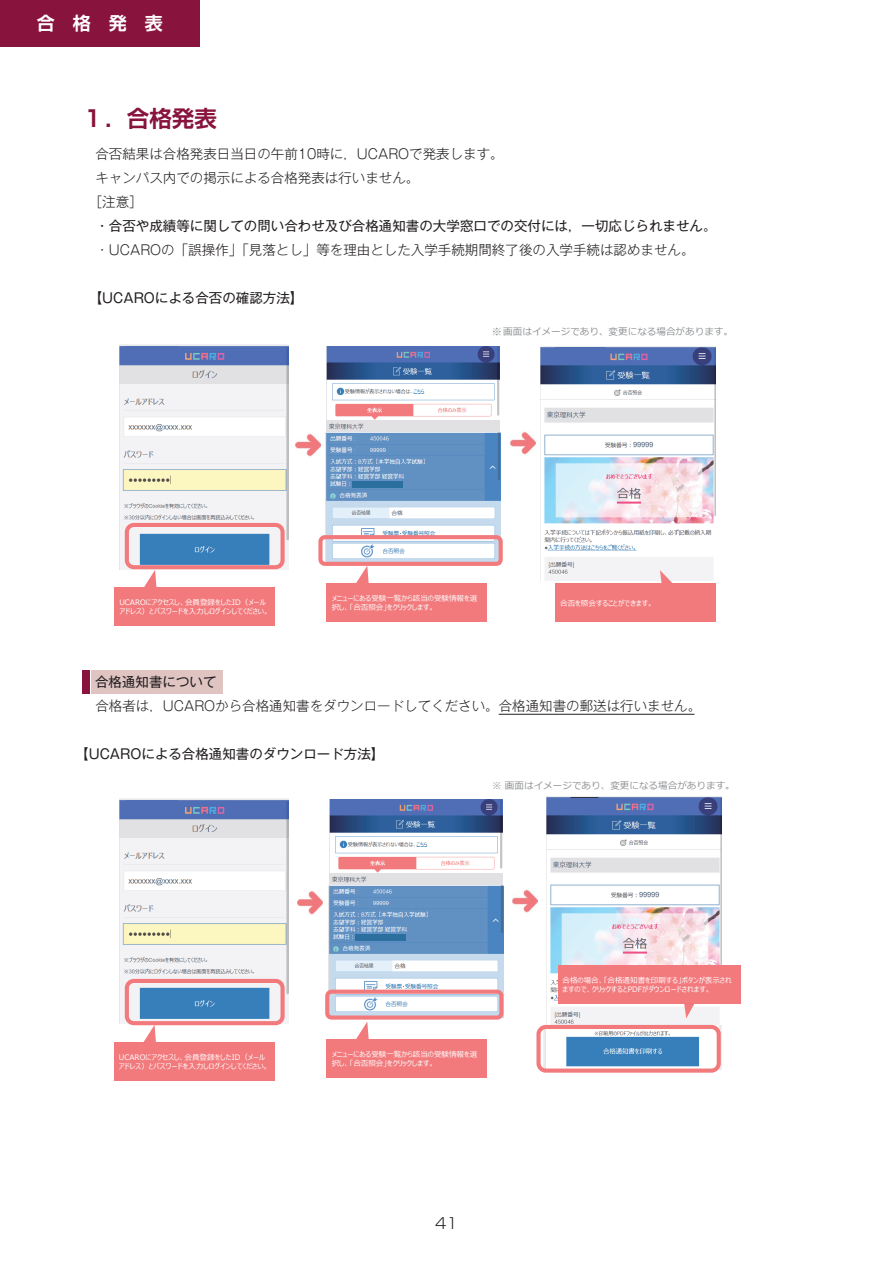
<style>
.page{position:relative;width:893px;height:1263px;background:#fff}
.page>*{position:absolute;margin:0;border:0;box-sizing:border-box;transform-origin:0 0}
.t1{font:700 22.5px "Shin Go Pr 6 N De";color:#88133d}
.t2{font:700 18px "Shin Go Pr 6 N De";letter-spacing:1em;color:#fff}
.t3{font:300 15px "Shin Go Pr 6 N";color:#231f20}
.t4{font:300 13.5px "Gothic MB101 Pr 6 N";color:#231f20}
.t5{font:13.5px "Gothic MB101 Pr 6 N";color:#231f20}
.t6{font:9.6px "Meiryo";color:#8e9093}
.t7{font:7.5px/9px "Meiryo UI";color:#fff}
.s1{font-family:"MS Mincho"}
</style>
<div class="page">
<div style="left:0;top:0;width:200px;height:47px;background:#88133d"></div>
<hr style="left:499px;top:714px;width:195px;height:1px;background:#231f20">
<img style="left:326px;top:347px;width:175px;height:214px">
<img style="left:330px;top:347px;width:50px;height:12px">
<div style="left:327px;top:583px;width:160px;height:38px;background:#f2797c"></div>
<svg style="left:356px;top:566px;width:13px;height:17px"></svg>
<img style="left:541px;top:346px;width:175px;height:234px">
<div style="left:318px;top:535px;width:185px;height:31px;border:4px solid #f2797c;border-radius:4px"></div>
<div style="left:555px;top:583px;width:161px;height:38px;background:#f2797c"></div>
<svg style="left:660px;top:570px;width:16px;height:13px"></svg>
<img style="left:555px;top:348px;width:51px;height:12px">
<img style="left:120px;top:345px;width:169px;height:225px">
<img style="left:127px;top:347px;width:50px;height:12px">
<div style="left:115px;top:587px;width:160px;height:39px;background:#f2797c"></div>
<svg style="left:144px;top:570px;width:13px;height:17px"></svg>
<div style="left:125px;top:523px;width:160px;height:46px;border:4px solid #f2797c;border-radius:7px"></div>
<img style="left:296px;top:433px;width:25px;height:24px">
<img style="left:510px;top:431px;width:25px;height:24px">
<div style="left:352px;top:481px;width:51px;height:6px;background:#2b6f9e"></div>
<div style="left:91px;top:670px;width:132px;height:24px;background:#dfc4c2"></div>
<div style="left:82px;top:670px;width:7px;height:24px;background:#88133d"></div>
<img style="left:330px;top:800px;width:173px;height:85px">
<img style="left:329px;top:885px;width:175px;height:132px">
<img style="left:333px;top:800px;width:50px;height:12px">
<div style="left:327px;top:1039px;width:160px;height:38px;background:#f2797c"></div>
<svg style="left:356px;top:1022px;width:13px;height:17px"></svg>
<div style="left:325px;top:990px;width:178px;height:29px;border:4px solid #f2797c;border-radius:4px"></div>
<img style="left:546px;top:797px;width:175px;height:228px">
<img style="left:558px;top:798px;width:50px;height:12px">
<img style="left:544px;top:1025px;width:177px;height:44px">
<div style="left:536px;top:1025px;width:185px;height:48px;border:4px solid #f2797c;border-radius:7px"></div>
<div style="left:558px;top:965px;width:182px;height:38px;background:#f2797c"></div>
<svg style="left:683px;top:1003px;width:14px;height:15px"></svg>
<img style="left:120px;top:798px;width:169px;height:225px">
<img style="left:127px;top:800px;width:50px;height:13px">
<div style="left:114px;top:1042px;width:160px;height:39px;background:#f2797c"></div>
<svg style="left:142px;top:1025px;width:14px;height:17px"></svg>
<div style="left:125px;top:979px;width:160px;height:46px;border:4px solid #f2797c;border-radius:7px"></div>
<img style="left:298px;top:891px;width:25px;height:24px">
<img style="left:512px;top:889px;width:25px;height:24px">
<div style="left:355px;top:934px;width:51px;height:7px;background:#2b6f9e"></div>
<h2 class="t2" style="left:37px;top:9px;width:127px">試験概要</h2>
<h2 class="t2" style="left:37px;top:9px;width:127px">合格発表</h2>
<h1 class="t1" style="left:82px;top:100px;width:137px">１．合格発表</h1>
<h3 class="t4" style="left:82px;top:143px;width:423px">　合否結果は合格発表日当日の午前10時に，UCAROで発表します。</h3>
<h3 class="t4" style="left:95px;top:167px;width:325px">キャンパス内での掲示による合格発表は行いません。</h3>
<h3 class="t4" style="left:89px;top:191px;width:56px">［注意］</h3>
<h3 class="t5" style="left:82px;top:215px;width:636px">　・合否や成績等に関しての問い合わせ及び合格通知書の大学窓口での交付には，一切応じられません。</h3>
<h3 class="t4" style="left:82px;top:239px;width:614px">　・UCAROの「誤操作」「見落とし」等を理由とした入学手続期間終了後の入学手続は認めません。</h3>
<h3 class="t5" style="left:82px;top:287px;width:223px">　【UCAROによる合否の確認方法】</h3>
<p class="t6" style="left:492px;top:325px;width:243px"><span class="s1">※</span> 画⾯はイメージであり、変更になる場合があります。</p>
<p class="t7" style="left:332px;top:594px;width:147px">メニューにある受験一覧から該当の受験情報を選択し、「合否照会」をクリックします。</p>
<p class="t7" style="left:119px;top:598px;width:148px">UCAROにアクセスし、会員登録をしたID（メール</p>
<p class="t7" style="left:560px;top:599px;width:94px">合否を照会することができます。</p>
<p class="t7" style="left:119px;top:607px;width:151px">アドレス）とパスワードを⼊⼒しログインしてください。</p>
<h3 class="t5" style="left:95px;top:671px;width:123px">合格通知書について</h3>
<h3 class="t4" style="left:82px;top:695px;width:621px">　合格者は，UCAROから合格通知書をダウンロードしてください。合格通知書の郵送は行いません。</h3>
<h3 class="t5" style="left:75px;top:743px;width:311px">【UCAROによる合格通知書のダウンロード方法】</h3>
<p class="t6" style="left:492px;top:779px;width:244px">※ 画⾯はイメージであり、変更になる場合があります。</p>
<p class="t7" style="left:119px;top:1053px;width:151px">UCAROにアクセスし、会員登録をしたID（メールアドレス）とパスワードを⼊⼒しログインしてください。</p>
<p class="t7" style="left:332px;top:1050px;width:147px">メニューにある受験一覧から該当の受験情報を選択し、「合否照会」をクリックします。</p>
<h3 class="t3" style="left:435px;top:1211px;width:24px">41</h3>
<p class="t7" style="left:562px;top:976px;width:171px">合格の場合、「合格通知書を印刷する」ボタンが表示されますので、クリックするとPDFがダウンロードされます。</p>
</div>
